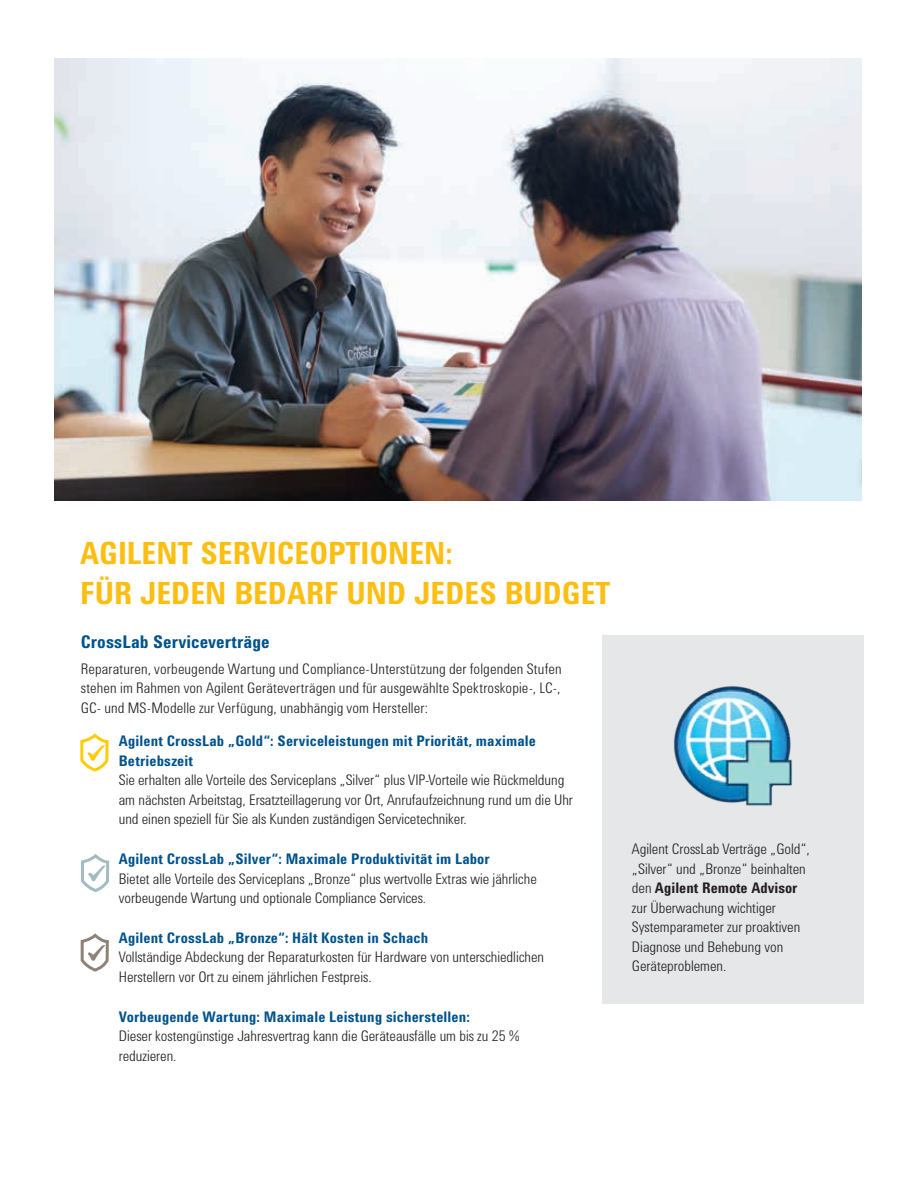
<style>
.page{position:relative;width:918px;height:1188px;background:#fff}
.page>*{position:absolute;margin:0;border:0;box-sizing:border-box;transform-origin:0 0}
.t1{font:700 31.5px/40.5px "Agilent Condensed CFF";color:#fdbe12}
.t2{font:700 18px "Agilent Condensed CFF";letter-spacing:.005em;color:#00538d}
.t3{font:300 15px/19.5px "Agilent Condensed CFF";color:#231f20}
.t4{font:700 15px/19.5px "Agilent Condensed CFF";letter-spacing:.01em;color:#00538d}
.s1{font-weight:700}
</style>
<div class="page">
<div style="left:602px;top:635px;width:262px;height:369px;background:#e6e7e9"></div>
<svg style="left:81px;top:933px;width:28px;height:39px"></svg>
<svg style="left:81px;top:854px;width:29px;height:38px"></svg>
<svg style="left:80px;top:733px;width:29px;height:38px"></svg>
<img style="left:54px;top:58px;width:808px;height:442px">
<img style="left:674px;top:686px;width:118px;height:120px">
<h1 class="t1" style="left:80px;top:531px;width:532px">AGILENT SERVICEOPTIONEN:<br>FÜR JEDEN BEDARF UND JEDES BUDGET</h1>
<p class="t2" style="left:81px;top:628px;width:190px">CrossLab Serviceverträge</p>
<p class="t3" style="left:81px;top:658px;width:482px;text-align:justify">Reparaturen, vorbeugende Wartung und Compliance-Unterstützung der folgenden Stufen stehen im Rahmen von Agilent Geräteverträgen und für ausgewählte Spektroskopie-, LC-, GC- und MS-Modelle zur Verfügung, unabhängig vom Hersteller:</p>
<p class="t4" style="left:119px;top:731px;width:419px">Agilent CrossLab „Gold“: Serviceleistungen mit Priorität, maximale<br>Betriebszeit</p>
<p class="t3" style="left:119px;top:769px;width:456px">Sie erhalten alle Vorteile des Serviceplans „Silver“ plus VIP-Vorteile wie Rückmeldung am nächsten Arbeitstag, Ersatzteillagerung vor Ort, Anrufaufzeichnung rund um die Uhr und einen speziell für Sie als Kunden zuständigen Servicetechniker.</p>
<p class="t4" style="left:119px;top:849px;width:372px">Agilent CrossLab „Silver“: Maximale Produktivität im Labor</p>
<p class="t3" style="left:119px;top:867px;width:420px">Bietet alle Vorteile des Serviceplans „Bronze“ plus wertvolle Extras wie jährliche vorbeugende Wartung und optionale Compliance Services.</p>
<p class="t4" style="left:119px;top:927px;width:311px">Agilent CrossLab „Bronze“: Hält Kosten in Schach</p>
<p class="t3" style="left:119px;top:946px;width:427px">Vollständige Abdeckung der Reparaturkosten für Hardware von unterschiedlichen<br>Herstellern vor Ort zu einem jährlichen Festpreis.</p>
<p class="t4" style="left:119px;top:1006px;width:352px">Vorbeugende Wartung: Maximale Leistung sicherstellen:</p>
<p class="t3" style="left:119px;top:1025px;width:403px">Dieser kostengünstige Jahresvertrag kann die Geräteausfälle um bis zu 25 % reduzieren.</p>
<p class="t3" style="left:632px;top:838px;width:179px">Agilent CrossLab Verträge „Gold“, „Silver“ und „Bronze“ beinhalten den <span class="s1">Agilent Remote Advisor </span>zur Überwachung wichtiger<br>Systemparameter zur proaktiven<br>Diagnose und Behebung von<br>Geräteproblemen.</p>
</div>
